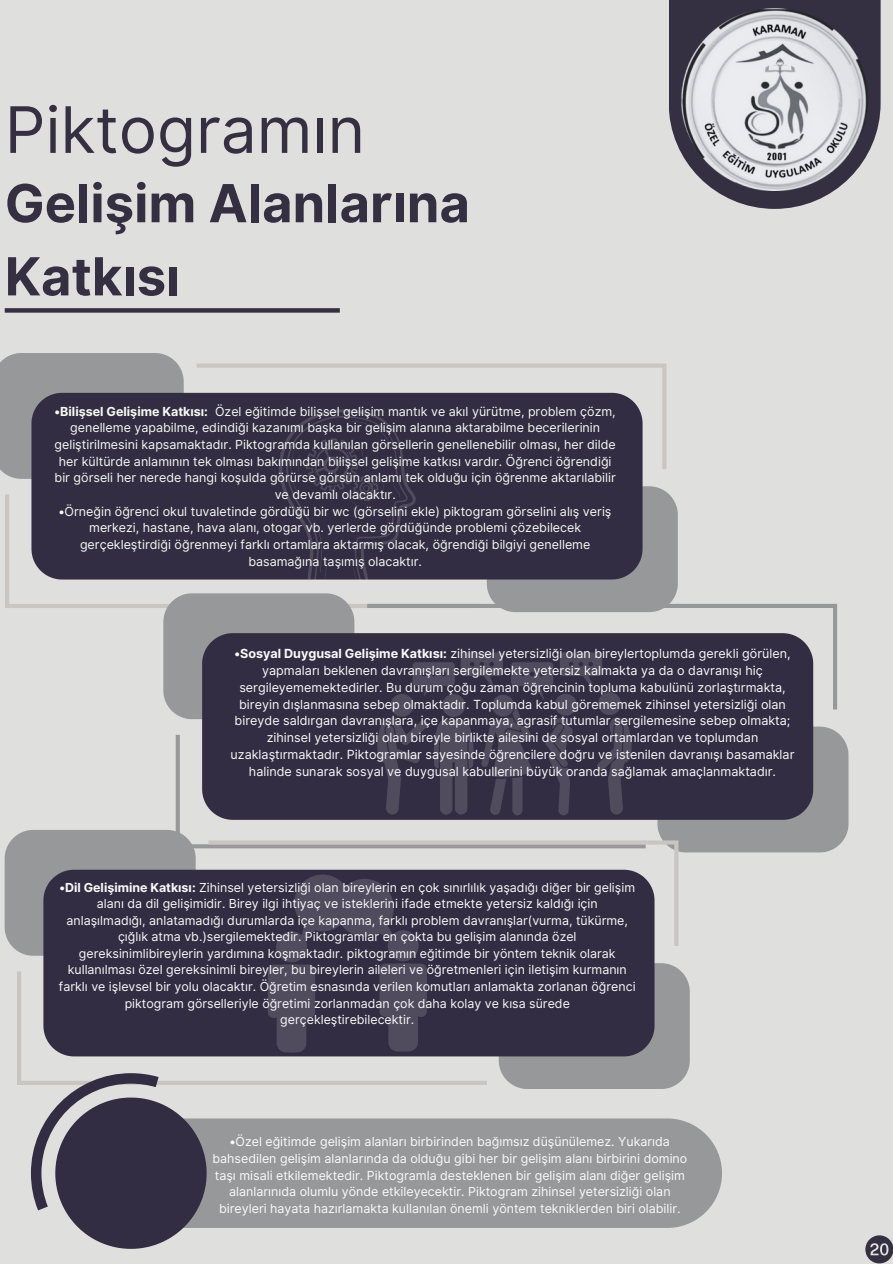
<style>
.page{position:relative;width:893px;height:1264px;background:#fff}
.page>*{position:absolute;margin:0;border:0;box-sizing:border-box;transform-origin:0 0}
.t1{font:64.05px "Inter";color:#352f42}
.t2{font:700 52.5px/73.2px "Inter";color:#352f42}
.t3{font:12.6px/16.8px "Inter";color:#fafafa;text-align:center}
.t4{font:12.45px/16.5px "Inter";color:#fafafa;text-align:center}
.t5{font:12.45px/16.6px "Inter";color:#f6faf3;text-align:center}
.s1{font-weight:700}
</style>
<div class="page">
<div style="left:0;top:0;width:892px;height:1263px;background:#dfdfde"></div>
<div style="left:486px;top:486px;width:191px;height:118px;background:#97989a"></div>
<div style="left:0;top:353px;width:184px;height:126px;background:#97989a"></div>
<div style="left:31px;top:393px;width:611px;height:186px;background:#322d42"></div>
<svg style="left:196px;top:363px;width:470px;height:106px;fill:#322d42"></svg>
<svg style="left:5px;top:494px;width:470px;height:114px;fill:#322d42"></svg>
<div style="left:657px;top:726px;width:191px;height:126px;background:#97989a"></div>
<svg style="left:163px;top:593px;width:191px;height:126px"></svg>
<div style="left:202px;top:633px;width:611px;height:186px;background:#322d42"></div>
<svg style="left:367px;top:604px;width:470px;height:105px;fill:#322d42"></svg>
<svg style="left:176px;top:734px;width:469px;height:114px;fill:#322d42"></svg>
<svg style="left:498px;top:963px;width:191px;height:125px"></svg>
<div style="left:5px;top:830px;width:191px;height:125px;background:#97989a"></div>
<div style="left:43px;top:869px;width:611px;height:187px;background:#322d42"></div>
<svg style="left:208px;top:840px;width:470px;height:106px;fill:#322d42"></svg>
<svg style="left:17px;top:971px;width:470px;height:113px;fill:#322d42"></svg>
<div style="left:206px;top:1118px;width:516px;height:109px;background:#97989a"></div>
<svg style="left:31px;top:1073px;width:175px;height:175px"></svg>
<svg style="left:278px;top:409px;width:137px;height:172px"></svg>
<svg style="left:377px;top:652px;width:255px;height:163px"></svg>
<svg style="left:268px;top:874px;width:159px;height:178px"></svg>
<div style="left:5px;top:308px;width:335px;height:5px;background:#352f42"></div>
<svg style="left:865px;top:1235px;width:27px;height:28px"></svg>
<svg style="left:669px;top:0;width:211px;height:209px;fill:#352f42"></svg>
<img style="left:681px;top:8px;width:186px;height:183px">
<p class="t1" style="left:5px;top:91px;width:362px">Piktogramın</p>
<p class="t2" style="left:5px;top:166px;width:466px">Gelişim Alanlarına<br>Katkısı</p>
<p class="t5" style="left:54px;top:403px;width:563px"><span class="s1">•Bilişsel Gelişime Katkısı:</span> Özel eğitimde bilişsel gelişim mantık ve akıl yürütme, problem çözm, genelleme yapabilme, edindiği kazanımı başka bir gelişim alanına aktarabilme becerilerinin geliştirilmesini kapsamaktadır. Piktogramda kullanılan görsellerin genellenebilir olması, her dilde her kültürde anlamının tek olması bakımından bilişsel gelişime katkısı vardır. Öğrenci öğrendiği bir görseli her nerede hangi koşulda görürse görsün anlamı tek olduğu için öğrenme aktarılabilir ve devamlı olacaktır.</p>
<p class="t5" style="left:59px;top:503px;width:554px">•Örneğin öğrenci okul tuvaletinde gördüğü bir wc (görselini ekle) piktogram görselini alış veriş merkezi, hastane, hava alanı, otogar vb. yerlerde gördüğünde problemi çözebilecek gerçekleştirdiği öğrenmeyi farklı ortamlara aktarmış olacak, öğrendiği bilgiyi genelleme basamağına taşımış olacaktır.</p>
<p class="t3" style="left:230px;top:645px;width:565px"><span class="s1">•Sosyal Duygusal Gelişime Katkısı:</span> zihinsel yetersizliği olan bireylertoplumda gerekli görülen, yapmaları beklenen davranışları sergilemekte yetersiz kalmakta ya da o davranışı hiç sergileyememektedirler. Bu durum çoğu zaman öğrencinin topluma kabulünü zorlaştırmakta, bireyin dışlanmasına sebep olmaktadır. Toplumda kabul görememek zihinsel yetersizliği olan bireyde saldırgan davranışlara, içe kapanmaya, agrasif tutumlar sergilemesine sebep olmakta; zihinsel yetersizliği olan bireyle birlikte ailesini de sosyal ortamlardan ve toplumdan uzaklaştırmaktadır. Piktogramlar sayesinde öğrencilere doğru ve istenilen davranışı basamaklar halinde sunarak sosyal ve duygusal kabullerini büyük oranda sağlamak amaçlanmaktadır.</p>
<p class="t4" style="left:59px;top:879px;width:578px"><span class="s1">•Dil Gelişimine Katkısı:</span> Zihinsel yetersizliği olan bireylerin en çok sınırlılık yaşadığı diğer bir gelişim alanı da dil gelişimidir. Birey ilgi ihtiyaç ve isteklerini ifade etmekte yetersiz kaldığı için anlaşılmadığı, anlatamadığı durumlarda içe kapanma, farklı problem davranışlar(vurma, tükürme, çığlık atma vb.)sergilemektedir. Piktogramlar en çokta bu gelişim alanında özel gereksinimlibireylerin yardımına koşmaktadır. piktogramın eğitimde bir yöntem teknik olarak kullanılması özel gereksinimli bireyler, bu bireylerin aileleri ve öğretmenleri için iletişim kurmanın farklı ve işlevsel bir yolu olacaktır. Öğretim esnasında verilen komutları anlamakta zorlanan öğrenci piktogram görselleriyle öğretimi zorlanmadan çok daha kolay ve kısa sürede gerçekleştirebilecektir.</p>
<p class="t4" style="left:212px;top:1133px;width:476px">•Özel eğitimde gelişim alanları birbirinden bağımsız düşünülemez. Yukarıda bahsedilen gelişim alanlarında da olduğu gibi her bir gelişim alanı birbirini domino taşı misali etkilemektedir. Piktogramla desteklenen bir gelişim alanı diğer gelişim alanlarınıda olumlu yönde etkileyecektir. Piktogram zihinsel yetersizliği olan bireyleri hayata hazırlamakta kullanılan önemli yöntem tekniklerden biri olabilir.</p>
</div>
